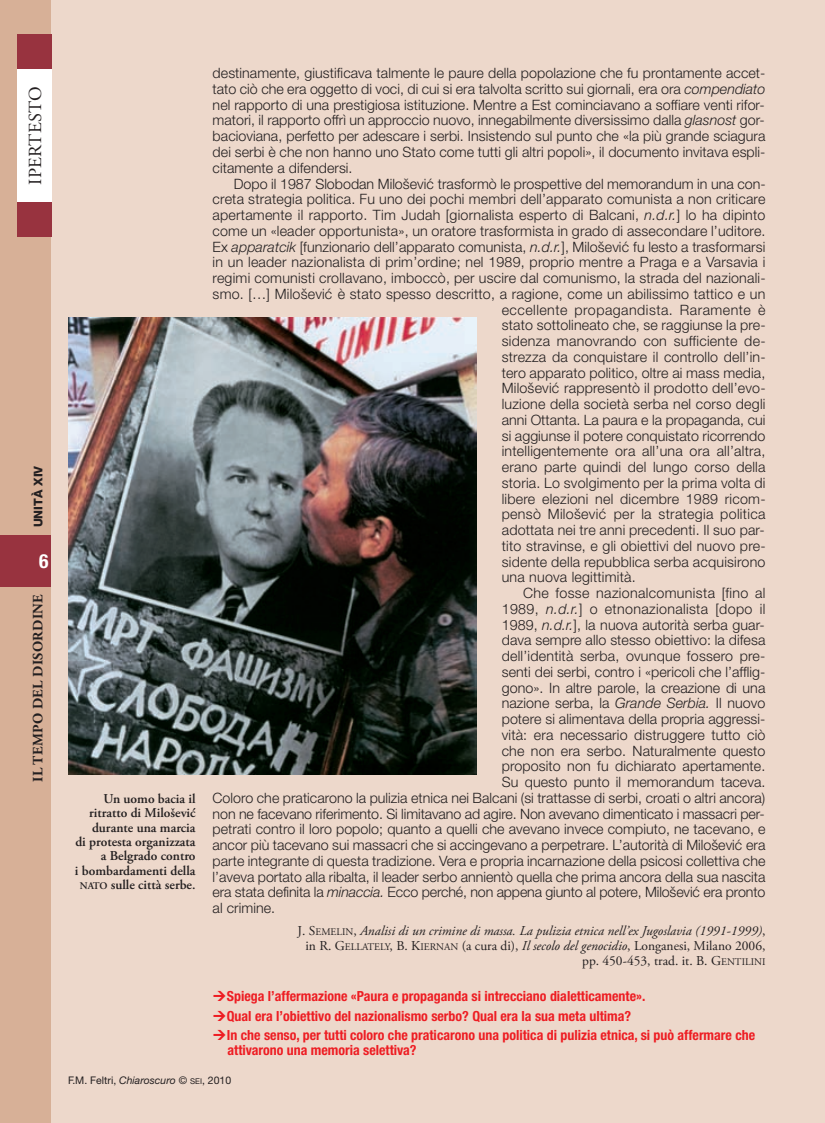
<style>
.page{position:relative;width:825px;height:1123px;background:#fff}
.page>*{position:absolute;margin:0;border:0;box-sizing:border-box;transform-origin:0 0}
.t1{font:700 condensed 19.5px "Helvetica Neue";color:#fff}
.t2{font:18.45px "Adobe Garamond Pro";letter-spacing:.015em;color:#231f20}
.t3{font:300 14.25px/15.8px "Helvetica Neue";letter-spacing:.01em;color:#231f20;text-align:justify}
.t4{font:300 14.25px "Helvetica Neue";letter-spacing:-.01em;color:#231f20}
.t5{font:300 14.25px "Helvetica Neue";letter-spacing:.035em;color:#231f20}
.t6{font:700 14.25px "Adobe Garamond Pro";letter-spacing:.02em;color:#231f20}
.t7{font:700 condensed 13.95px/19.2px "Helvetica Neue";color:#ee1d23}
.t8{font:italic 13.5px/15px "Adobe Garamond Pro";color:#231f20;text-align:right}
.t9{font:600 13.5px/14.2px "Adobe Garamond Pro";color:#231f20;text-align:right}
.t10{font:800 12px "Helvetica Neue";color:#231f20}
.t11{font:10.5px "Helvetica Neue";color:#231f20}
.s1{font-size:10.2px}
.s2{font-style:italic}
.s3{font-style:normal}
.s4{font-style:normal;font-size:10.2px}
.s5{font-size:7.8px}
</style>
<div class="page">
<div style="left:51px;top:0;width:774px;height:1123px;background:#edd8cb"></div>
<div style="left:0;top:0;width:51px;height:1123px;background:#d7b097"></div>
<div style="left:17px;top:68px;width:34px;height:134px;background:#fff"></div>
<div style="left:17px;top:34px;width:34px;height:34px;background:#98333f"></div>
<div style="left:17px;top:202px;width:34px;height:34px;background:#98333f"></div>
<div style="left:0;top:536px;width:51px;height:51px;background:#98333f"></div>
<img style="left:68px;top:318px;width:408px;height:456px">
<p class="t2" style="left:28px;top:184px;width:99px;rotate:-90deg">IPErTEsTo</p>
<p class="t10" style="left:34px;top:527px;width:63px;rotate:-90deg">UNITÀ XIV</p>
<h1 class="t1" style="left:39px;top:554px;width:11px">6</h1>
<p class="t6" style="left:32px;top:781px;width:189px;rotate:-90deg">IL TEMPO DEL DISORDINE</p>
<p class="t9" style="left:75px;top:793px;width:122px">Un uomo bacia il ritratto di Milošević durante una marcia<br>di protesta organizzata a Belgrado contro<br>i bombardamenti della<br><span class="s1">NatO</span> sulle città serbe.</p>
<p class="t3" style="left:213px;top:67px;width:554px">destinamente, giustificava talmente le paure della popolazione che fu prontamente accet&shy;tato ciò che era oggetto di voci, di cui si era talvolta scritto sui giornali, era ora <span class="s2">compendiato </span>nel rapporto di una prestigiosa istituzione. Mentre a Est cominciavano a soffiare venti rifor&shy;matori, il rapporto offrì un approccio nuovo, innegabilmente diversissimo dalla <span class="s2">glasnost</span> gor&shy;bacioviana, perfetto per adescare i serbi. Insistendo sul punto che «la più grande sciagura dei serbi è che non hanno uno Stato come tutti gli altri popoli», il documento invitava espli&shy;citamente a difendersi.</p>
<p class="t3" style="left:234px;top:177px;width:533px">Dopo il 1987 Slobodan Miloševic´ trasformò le prospettive del memorandum in una con-</p>
<p class="t3" style="left:213px;top:193px;width:554px">creta strategia politica. Fu uno dei pochi membri dell’apparato comunista a non criticare</p>
<p class="t3" style="left:213px;top:208px;width:554px">apertamente il rapporto. Tim Judah [giornalista esperto di Balcani, <span class="s2">n.d.r.</span>] lo ha dipinto</p>
<p class="t3" style="left:213px;top:224px;width:554px">come un «leader opportunista», un oratore trasformista in grado di assecondare l’uditore.</p>
<p class="t3" style="left:213px;top:240px;width:554px">Ex <span class="s2">apparatcik</span> [funzionario dell’apparato comunista, <span class="s2">n.d.r.</span>], Miloševic´ fu lesto a trasformarsi</p>
<p class="t3" style="left:213px;top:256px;width:554px">in un leader nazionalista di prim’ordine; nel 1989, proprio mentre a Praga e a Varsavia i</p>
<p class="t3" style="left:213px;top:271px;width:555px">regimi comunisti crollavano, imboccò, per uscire dal comunismo, la strada del nazionali-</p>
<p class="t3" style="left:213px;top:287px;width:554px">smo. […] Miloševic´ è stato spesso descritto, a ragione, come un abilissimo tattico e un</p>
<p class="t5" style="left:502px;top:304px;width:265px">eccellente propagandista. Raramente è</p>
<p class="t3" style="left:502px;top:319px;width:265px">stato sottolineato che, se raggiunse la pre-</p>
<p class="t3" style="left:502px;top:334px;width:265px">sidenza manovrando con sufficiente de-</p>
<p class="t3" style="left:502px;top:350px;width:265px">strezza da conquistare il controllo dell’in-</p>
<p class="t3" style="left:502px;top:366px;width:265px">tero apparato politico, oltre ai mass media,</p>
<p class="t3" style="left:502px;top:382px;width:265px">Miloševic´ rappresentò il prodotto dell’evo-</p>
<p class="t3" style="left:502px;top:397px;width:265px">luzione della società serba nel corso degli</p>
<p class="t3" style="left:502px;top:413px;width:265px">anni Ottanta. La paura e la propaganda, cui</p>
<p class="t3" style="left:502px;top:429px;width:265px">si aggiunse il potere conquistato ricorrendo</p>
<p class="t3" style="left:502px;top:445px;width:265px">intelligentemente ora all’una ora all’altra,</p>
<p class="t3" style="left:502px;top:460px;width:265px">erano parte quindi del lungo corso della</p>
<p class="t3" style="left:502px;top:476px;width:265px">storia. Lo svolgimento per la prima volta di</p>
<p class="t3" style="left:502px;top:492px;width:265px">libere elezioni nel dicembre 1989 ricom-</p>
<p class="t3" style="left:502px;top:507px;width:265px">pensò Miloševic´ per la strategia politica</p>
<p class="t3" style="left:502px;top:523px;width:264px">adottata nei tre anni precedenti. Il suo par-</p>
<p class="t3" style="left:502px;top:539px;width:265px">tito stravinse, e gli obiettivi del nuovo pre-</p>
<p class="t3" style="left:502px;top:555px;width:265px">sidente della repubblica serba acquisirono</p>
<p class="t3" style="left:502px;top:570px;width:135px">una nuova legittimità.</p>
<p class="t3" style="left:523px;top:586px;width:244px">Che fosse nazionalcomunista [fino al</p>
<p class="t3" style="left:502px;top:602px;width:265px">1989, <span class="s2">n.d.r.</span>] o etnonazionalista [dopo il</p>
<p class="t3" style="left:502px;top:618px;width:264px">1989, <span class="s2">n.d.r.</span>], la nuova autorità serba guar-</p>
<p class="t3" style="left:502px;top:633px;width:265px">dava sempre allo stesso obiettivo: la difesa</p>
<p class="t3" style="left:502px;top:649px;width:265px">dell’identità serba, ovunque fossero pre-</p>
<p class="t3" style="left:502px;top:665px;width:265px">senti dei serbi, contro i «pericoli che l’afflig-</p>
<p class="t3" style="left:502px;top:681px;width:265px">gono». In altre parole, la creazione di una</p>
<p class="t3" style="left:502px;top:696px;width:265px">nazione serba, la <span class="s2">Grande Serbia.</span> Il nuovo</p>
<p class="t3" style="left:502px;top:712px;width:265px">potere si alimentava della propria aggressi-</p>
<p class="t3" style="left:502px;top:728px;width:265px">vità: era necessario distruggere tutto ciò</p>
<p class="t3" style="left:502px;top:744px;width:265px">che non era serbo. Naturalmente questo</p>
<p class="t3" style="left:502px;top:759px;width:265px">proposito non fu dichiarato apertamente.</p>
<p class="t3" style="left:502px;top:775px;width:265px">Su questo punto il memorandum taceva.</p>
<p class="t3" style="left:213px;top:791px;width:554px">Coloro che praticarono la pulizia etnica nei Balcani (si trattasse di serbi, croati o altri ancora)</p>
<p class="t3" style="left:213px;top:807px;width:554px">non ne facevano riferimento. Si limitavano ad agire. Non avevano dimenticato i massacri per-</p>
<p class="t3" style="left:213px;top:822px;width:554px">petrati contro il loro popolo; quanto a quelli che avevano invece compiuto, ne tacevano, e</p>
<p class="t3" style="left:213px;top:838px;width:554px">ancor più tacevano sui massacri che si accingevano a perpetrare. L’autorità di Miloševic´ era</p>
<p class="t3" style="left:213px;top:854px;width:554px">parte integrante di questa tradizione. Vera e propria incarnazione della psicosi collettiva che</p>
<p class="t3" style="left:213px;top:870px;width:554px">l’aveva portato alla ribalta, il leader serbo annientò quella che prima ancora della sua nascita</p>
<p class="t4" style="left:213px;top:887px;width:554px">era stata definita la <span class="s2">minaccia.</span> Ecco perché, non appena giunto al potere, Miloševic´ era pronto</p>
<p class="t3" style="left:213px;top:901px;width:64px">al crimine.</p>
<p class="t8" style="left:297px;top:924px;width:469px"><span class="s3">J. s</span><span class="s4">EMELIN</span><span class="s3">,</span> Analisi di un crimine di massa. La pulizia etnica nell’ex Jugoslavia (1991-1999)<span class="s3">, in r. G</span><span class="s4">ELLATELy</span><span class="s3">, B. K</span><span class="s4">IErNAN</span> <span class="s3">(a cura di),</span> Il secolo del genocidio<span class="s3">, Longanesi, Milano 2006, pp. 450-453, trad. it. B. G</span><span class="s4">ENTILINI</span></p>
<p class="t7" style="left:227px;top:988px;width:530px">Spiega l’affermazione «Paura e propaganda si intrecciano dialetticamente».<br>Qual era l’obiettivo del nazionalismo serbo? Qual era la sua meta ultima?<br>In che senso, per tutti coloro che praticarono una politica di pulizia etnica, si può affermare che</p>
<p class="t7" style="left:227px;top:1041px;width:191px">attivarono una memoria selettiva?</p>
<p class="t11" style="left:68px;top:1076px;width:165px">F.M. Feltri, <span class="s2">Chiaroscuro</span> © <span class="s5">SEI</span>, 2010</p>
</div>
